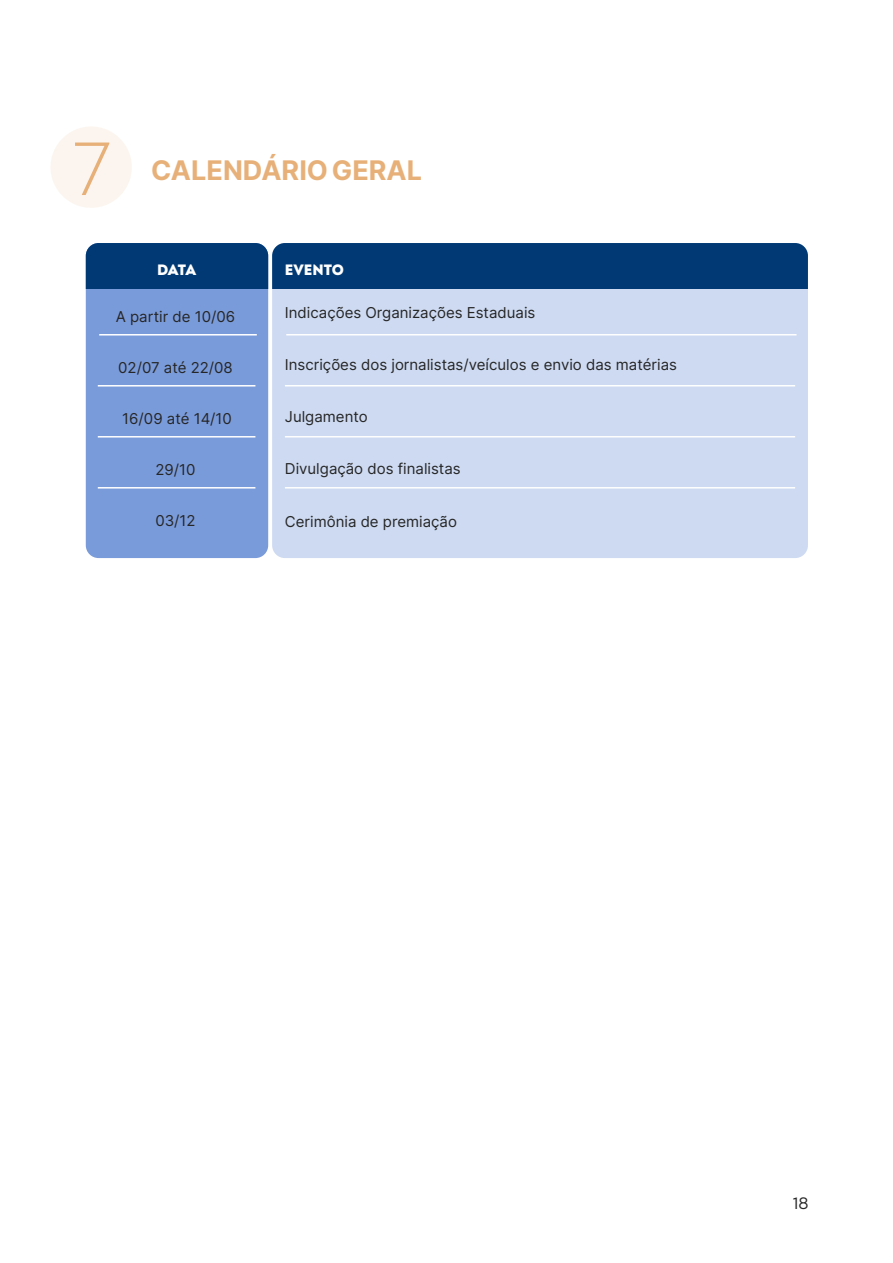
<style>
.page{position:relative;width:893px;height:1263px;background:#fff}
.page>*{position:absolute;margin:0;border:0;box-sizing:border-box;transform-origin:0 0}
.List_Paragraph{font:75px "Intro Light Alt";color:#e7b079}
.Título_A1{font:700 27px "Inter";color:#e7b079}
.t1{font:16.5px "Intro";color:#262626}
.t2{font:15px "Inter";color:#262626}
.t3{font:900 15px "Intro";letter-spacing:-.005em;color:#fff}
</style>
<div class="page">
<div style="left:50px;top:126px;width:82px;height:82px;background:#fcf5ef;border-radius:50%"></div>
<div style="left:86px;top:243px;width:182px;height:315px;background:#7a9bda;border-radius:13px"></div>
<div style="left:86px;top:243px;width:182px;height:46px;background:#003974"></div>
<div style="left:272px;top:243px;width:536px;height:315px;background:#cddaf1;border-radius:13px"></div>
<div style="left:272px;top:243px;width:536px;height:46px;background:#003974"></div>
<hr style="left:285px;top:385px;width:510px;height:1px;background:#fff">
<hr style="left:286px;top:334px;width:510px;height:1px;background:#fff">
<hr style="left:285px;top:436px;width:510px;height:1px;background:#fff">
<hr style="left:285px;top:487px;width:510px;height:1px;background:#fff">
<hr style="left:98px;top:385px;width:157px;height:1px;background:#fff">
<hr style="left:99px;top:334px;width:158px;height:1px;background:#fff">
<hr style="left:98px;top:436px;width:157px;height:1px;background:#fff">
<hr style="left:98px;top:487px;width:157px;height:1px;background:#fff">
<p class="List_Paragraph" style="left:72px;top:124px;width:41px">7</p>
<p class="Título_A1" style="left:151px;top:151px;width:273px">CALENDÁRIO GERAL</p>
<p class="t3" style="left:157px;top:260px;width:41px">DATA</p>
<p class="t3" style="left:285px;top:260px;width:61px">EVENTO</p>
<p class="t2" style="left:285px;top:302px;width:252px">Indicações Organizações Estaduais</p>
<p class="t2" style="left:285px;top:354px;width:394px">Inscrições dos jornalistas/veículos e envio das matérias</p>
<p class="t2" style="left:285px;top:406px;width:84px">Julgamento</p>
<p class="t2" style="left:285px;top:458px;width:177px">Divulgação dos finalistas</p>
<p class="t2" style="left:285px;top:510px;width:174px">Cerimônia de premiação</p>
<p class="t2" style="left:116px;top:305px;width:121px">A partir de 10/06</p>
<p class="t2" style="left:118px;top:356px;width:116px">02/07 até 22/08</p>
<p class="t2" style="left:122px;top:407px;width:111px">16/09 até 14/10</p>
<p class="t2" style="left:155px;top:458px;width:42px">29/10</p>
<p class="t2" style="left:155px;top:509px;width:42px">03/12</p>
<p class="t1" style="left:793px;top:1194px;width:17px">18</p>
</div>
